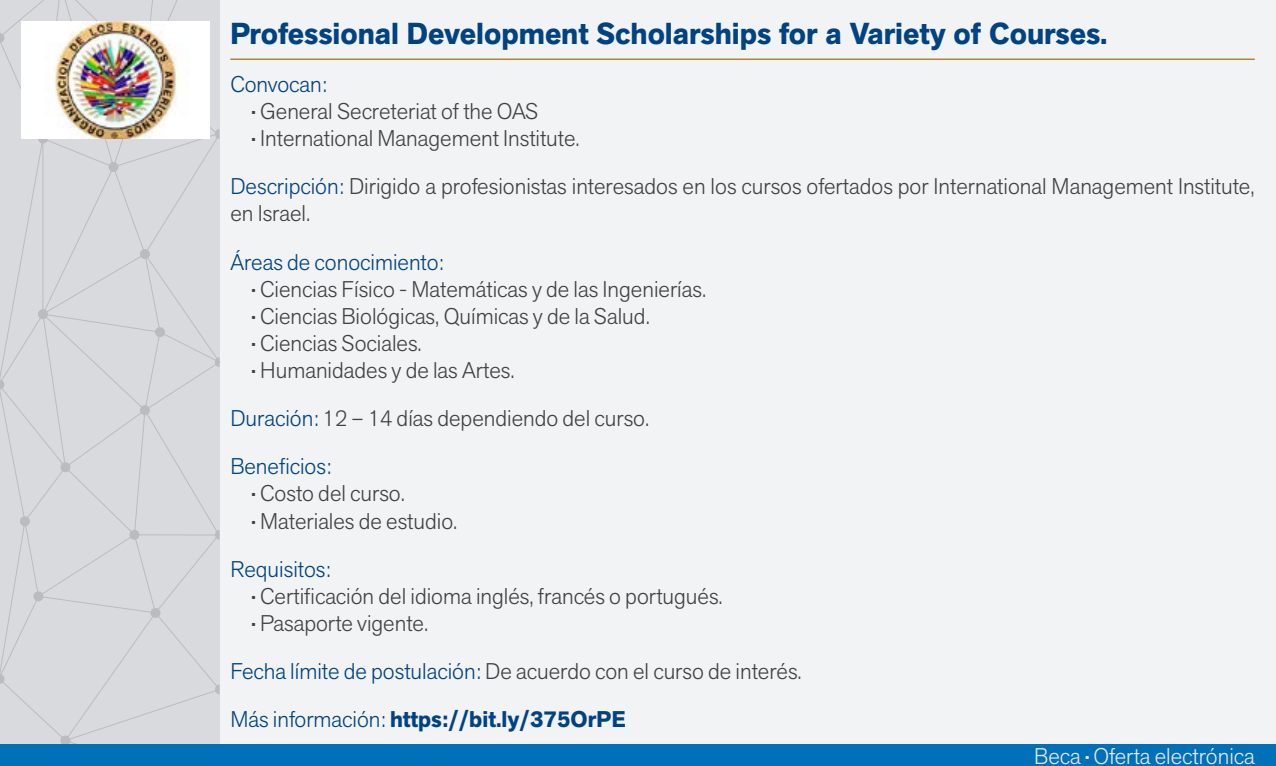
<style>
.page{position:relative;width:1276px;height:766px;background:#fff}
.page>*{position:absolute;margin:0;border:0;box-sizing:border-box;transform-origin:0 0}
.t1{font:700 30px "Akzid Grtsk Next";color:#004282}
.t2{font:300 22.5px/48.3px "Akzid Grtsk Next";color:#414042}
.t3{font:300 22.5px "Akzid Grtsk Next";color:#004282}
.t4{font:300 22.5px "Akzid Grtsk Next";color:#e9e9ea}
.s1{color:#004282}
.s2{font-weight:700;color:#004282}
</style>
<div class="page">
<div style="left:220px;top:0;width:1056px;height:765px;background:#f1f3f4"></div>
<div style="left:0;top:0;width:220px;height:744px;background:#d8dadd"></div>
<div style="left:0;top:744px;width:1276px;height:21px;background:#0070b8"></div>
<hr style="left:230px;top:58px;width:1024px;height:2px;background:#b18535">
<img style="left:21px;top:21px;width:188px;height:118px">
<h1 class="t1" style="left:230px;top:14px;width:879px">Professional Development Scholarships for a Variety of Courses.</h1>
<p class="t3" style="left:230px;top:70px;width:98px">Convocan:</p>
<p class="t2" style="left:252px;top:87px;width:288px">• General Secreteriat of the OAS</p>
<p class="t2" style="left:230px;top:114px;width:1025px;text-indent:21px">• International Management Institute.<br><span class="s1">Descripción:</span> Dirigido a profesionistas interesados en los cursos ofertados por International Management Institute,</p>
<p class="t2" style="left:230px;top:189px;width:81px">en Israel.</p>
<p class="t3" style="left:230px;top:247px;width:215px">Áreas de conocimiento:</p>
<p class="t2" style="left:252px;top:264px;width:456px">• Ciencias Físico - Matemáticas y de las Ingenierías.</p>
<p class="t2" style="left:252px;top:291px;width:400px">• Ciencias Biológicas, Químicas y de la Salud.</p>
<p class="t2" style="left:252px;top:318px;width:172px">• Ciencias Sociales.</p>
<p class="t2" style="left:230px;top:345px;width:420px;text-indent:21px">• Humanidades y de las Artes.<br><span class="s1">Duración:</span> 12 – 14 días dependiendo del curso.<br><span class="s1">Beneficios:</span></p>
<p class="t2" style="left:252px;top:469px;width:155px">• Costo del curso.</p>
<p class="t2" style="left:252px;top:496px;width:207px">• Materiales de estudio.</p>
<p class="t3" style="left:230px;top:554px;width:102px">Requisitos:</p>
<p class="t2" style="left:252px;top:571px;width:473px">• Certificación del idioma inglés, francés o portugués.</p>
<p class="t2" style="left:230px;top:598px;width:573px;text-indent:21px">• Pasaporte vigente.<br><span class="s1">Fecha límite de postulación:</span> De acuerdo con el curso de interés.<br><span class="s1">Más información:</span> <span class="s2">https://bit.ly/375OrPE</span></p>
<p class="t4" style="left:1034px;top:741px;width:222px">Beca • Oferta electrónica</p>
</div>
